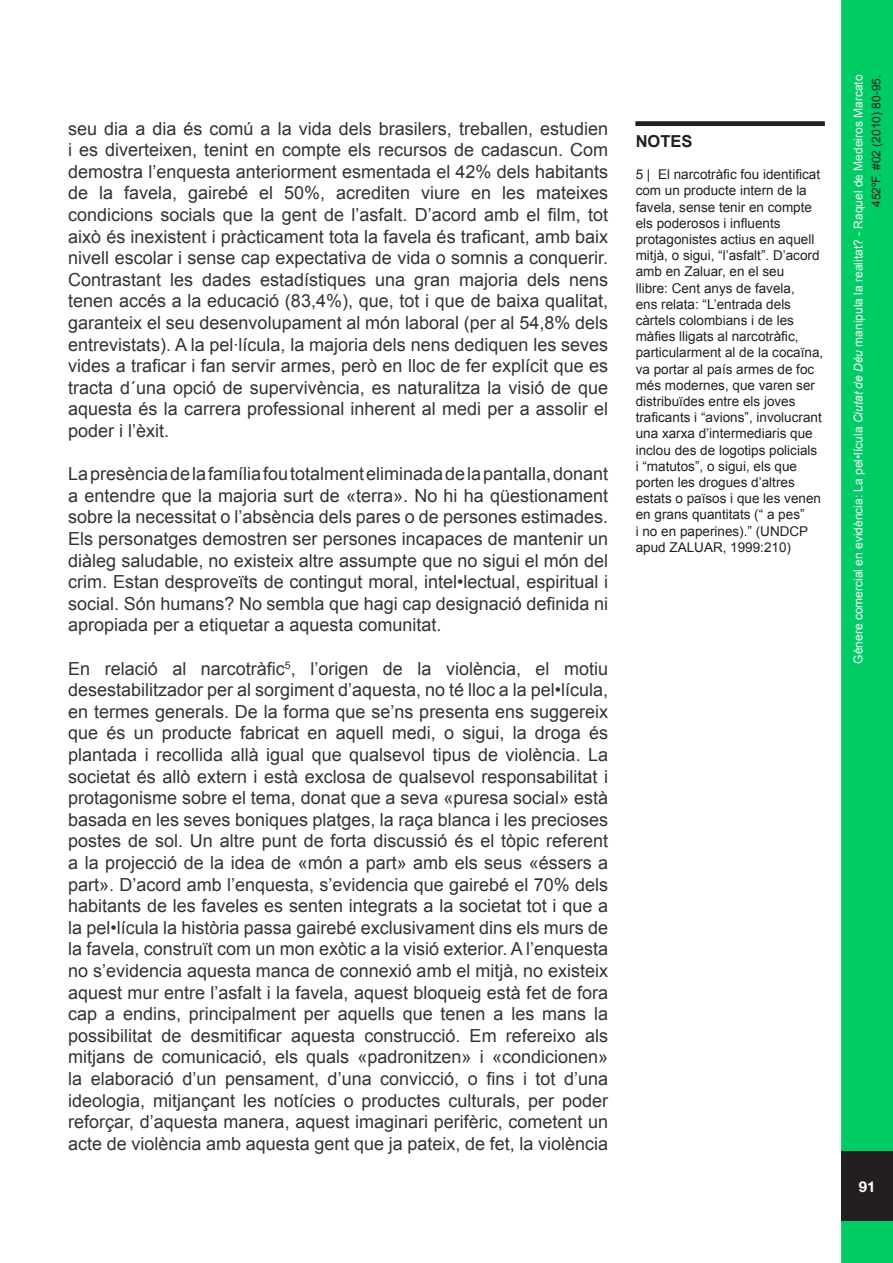
<style>
.page{position:relative;width:893px;height:1263px;background:#fff}
.page>*{position:absolute;margin:0;border:0;box-sizing:border-box;transform-origin:0 0}
.t1{font:18px/21.6px "Arial";color:#333;text-align:justify}
.Estilo_de_párrafo_1{font:700 16.5px "Arial";color:#231f20}
.t2{font:700 15px "Helvetica Neue";color:#fff}
.Estilo_de_párrafo_1-2{font:13.5px/16.2px "Arial";color:#231f20}
.t3{font:12px/18px "Arial";color:#fff;text-align:right}
.s1{font-style:italic}
.s2{color:#231f20}
</style>
<div class="page">
<div style="left:841px;top:0;width:52px;height:1263px;background:#0c6"></div>
<div style="left:841px;top:1151px;width:52px;height:70px;background:#231f20"></div>
<div style="left:636px;top:121px;width:189px;height:5px;background:#231f20"></div>
<p class="t1" style="left:68px;top:118px;width:541px">seu dia a dia és comú a la vida dels brasilers, treballen, estudien i es diverteixen, tenint en compte els recursos de cadascun. Com demostra l’enquesta anteriorment esmentada el 42% dels habitants de la favela, gairebé el 50%, acrediten viure en les mateixes condicions socials que la gent de l’asfalt. D’acord amb el film, tot això és inexistent i pràcticament tota la favela és traficant, amb baix nivell escolar i sense cap expectativa de vida o somnis a conquerir.<br>Contrastant les dades estadístiques una gran majoria dels nens tenen accés a la educació (83,4%), que, tot i que de baixa qualitat, garanteix el seu desenvolupament al món laboral (per al 54,8% dels entrevistats). A la pel·lícula, la majoria dels nens dediquen les seves vides a traficar i fan servir armes, però en lloc de fer explícit que es tracta d´una opció de supervivència, es naturalitza la visió de que aquesta és la carrera professional inherent al medi per a assolir el poder i l’èxit.</p>
<p class="t1" style="left:68px;top:463px;width:541px">La presència de la família fou totalment eliminada de la pantalla, donant a entendre que la majoria surt de «terra». No hi ha qüestionament sobre la necessitat o l’absència dels pares o de persones estimades.<br>Els personatges demostren ser persones incapaces de mantenir un diàleg saludable, no existeix altre assumpte que no sigui el món del crim. Estan desproveïts de contingut moral, intel•lectual, espiritual i social. Són humans? No sembla que hagi cap designació definida ni apropiada per a etiquetar a aquesta comunitat.</p>
<p class="t1" style="left:68px;top:658px;width:541px">En relació al narcotràfic<sup>5</sup>, l’origen de la violència, el motiu desestabilitzador per al sorgiment d’aquesta, no té lloc a la pel•lícula, en termes generals. De la forma que se’ns presenta ens suggereix que és un producte fabricat en aquell medi, o sigui, la droga és plantada i recollida allà igual que qualsevol tipus de violència. La societat és allò extern i està exclosa de qualsevol responsabilitat i protagonisme sobre el tema, donat que a seva «puresa social» està basada en les seves boniques platges, la raça blanca i les precioses postes de sol. Un altre punt de forta discussió és el tòpic referent a la projecció de la idea de «món a part» amb els seus «éssers a part». D’acord amb l’enquesta, s’evidencia que gairebé el 70% dels habitants de les faveles es senten integrats a la societat tot i que a la pel•lícula la història passa gairebé exclusivament dins els murs de la favela, construït com un mon exòtic a la visió exterior. A l’enquesta no s’evidencia aquesta manca de connexió amb el mitjà, no existeix aquest mur entre l’asfalt i la favela, aquest bloqueig està fet de fora cap a endins, principalment per aquells que tenen a les mans la possibilitat de desmitificar aquesta construcció. Em refereixo als mitjans de comunicació, els quals «padronitzen» i «condicionen» la elaboració d’un pensament, d’una convicció, o fins i tot d’una ideologia, mitjançant les notícies o productes culturals, per poder reforçar, d’aquesta manera, aquest imaginari perifèric, cometent un acte de violència amb aquesta gent que ja pateix, de fet, la violència</p>
<p class="Estilo_de_párrafo_1" style="left:636px;top:130px;width:58px">NOTES</p>
<p class="Estilo_de_párrafo_1-2" style="left:636px;top:166px;width:189px">5 | El narcotràfic fou identificat com un producte intern de la favela, sense tenir en compte els poderosos i influents protagonistes actius en aquell mitjà, o sigui, “l’asfalt”. D’acord amb en Zaluar, en el seu<br>llibre: Cent anys de favela,<br>ens relata: “L’entrada dels càrtels colombians i de les màfies lligats al narcotràfic, particularment al de la cocaïna, va portar al país armes de foc més modernes, que varen ser distribuïdes entre els joves traficants i “avions”, involucrant una xarxa d’intermediaris que inclou des de logotips policials i “matutos”, o sigui, els que porten les drogues d’altres estats o països i que les venen en grans quantitats (“ a pes”<br>i no en paperines).” (UNDCP apud ZALUAR, 1999:210)</p>
<p class="t3" style="left:849px;top:664px;width:591px;rotate:-90deg">Gènere comercial en evidència: La pel•lícula <span class="s1">Ciutat de Déu</span> manipula la realitat? - Raquel de Medeiros Marcato<br><span class="s2">452ºF. #02 (2010) 80-95.</span></p>
<p class="t2" style="left:859px;top:1177px;width:18px">91</p>
</div>
